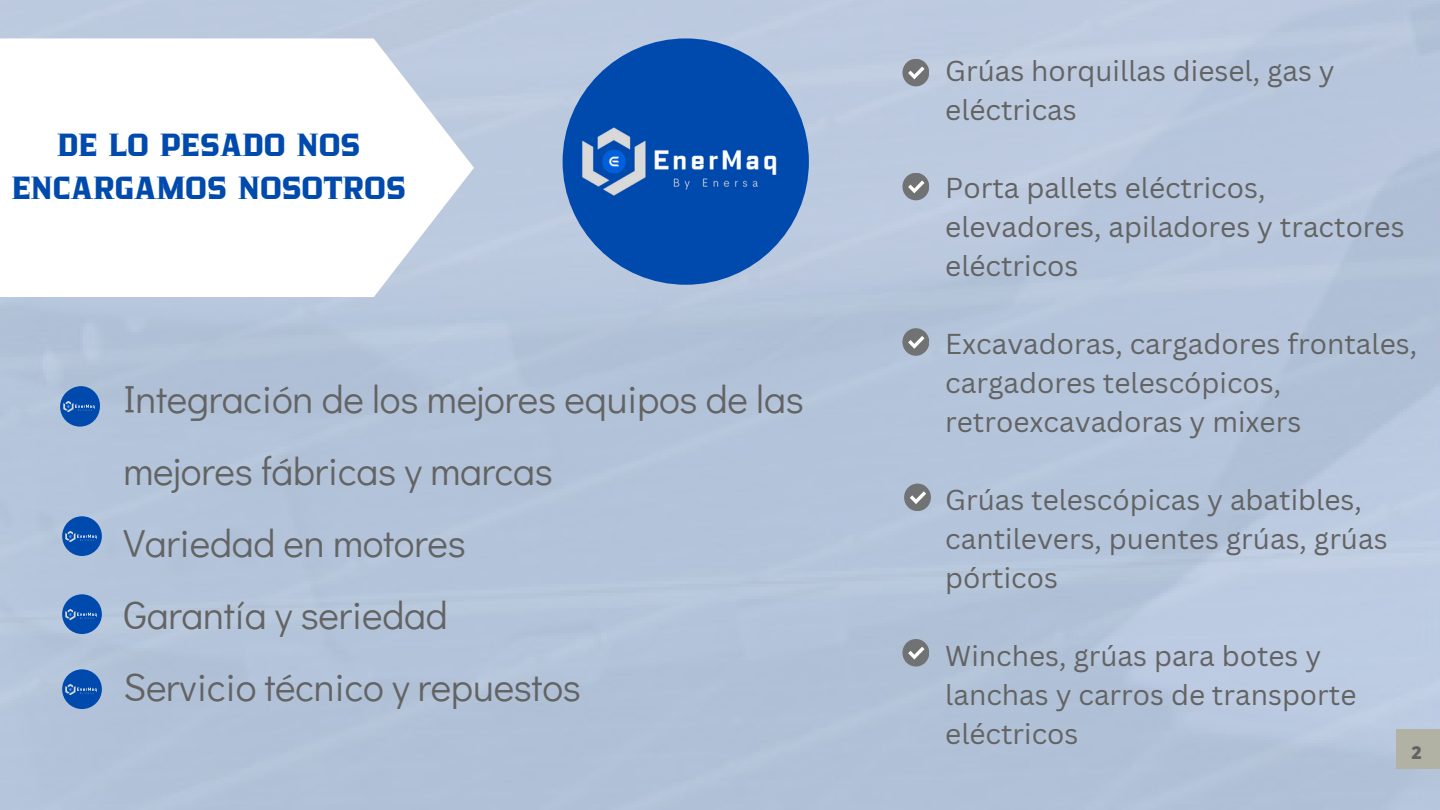
<style>
.page{position:relative;width:1440px;height:810px;background:#fff}
.page>*{position:absolute;margin:0;border:0;box-sizing:border-box;transform-origin:0 0}
.t1{font:39.1px/72px "Didact Gothic";letter-spacing:-.005em;color:#636363}
.t2{font:31.1px/42.8px "Zantiqa 4 F";color:#004aad;text-align:center}
.t3{font:28px/39px "Canva Sans";color:#636363}
.t4{font:800 17.6px "Open Sans";color:#636363}
</style>
<div class="page">
<img style="left:0;top:0;width:1440px;height:810px">
<div style="left:1396px;top:729px;width:44px;height:40px;background:#b2b2a4"></div>
<div style="left:902px;top:328px;width:27px;height:28px;background:#717273;border-radius:50%"></div>
<svg style="left:908px;top:336px;width:17px;height:13px"></svg>
<div style="left:902px;top:639px;width:27px;height:28px;background:#717273;border-radius:50%"></div>
<svg style="left:908px;top:647px;width:17px;height:13px"></svg>
<div style="left:904px;top:484px;width:27px;height:27px;background:#717273;border-radius:50%"></div>
<svg style="left:910px;top:491px;width:16px;height:13px"></svg>
<div style="left:902px;top:59px;width:27px;height:27px;background:#717273;border-radius:50%"></div>
<svg style="left:908px;top:67px;width:17px;height:12px"></svg>
<div style="left:902px;top:173px;width:27px;height:27px;background:#717273;border-radius:50%"></div>
<svg style="left:908px;top:180px;width:17px;height:13px"></svg>
<svg style="left:0;top:38px;width:474px;height:259px"></svg>
<img style="left:563px;top:38px;width:246px;height:247px;border-radius:50%">
<img style="left:62px;top:516px;width:40px;height:40px;border-radius:50%">
<img style="left:62px;top:386px;width:38px;height:38px;border-radius:50%">
<img style="left:62px;top:594px;width:40px;height:40px;border-radius:50%">
<img style="left:62px;top:669px;width:40px;height:40px;border-radius:50%">
<img style="left:60px;top:387px;width:40px;height:40px;border-radius:50%">
<p class="t2" style="left:12px;top:125px;width:396px">DE LO PESADO NOS<br>ENCARGAMOS NOSOTROS</p>
<p class="t1" style="left:123px;top:362px;width:682px">Integración de los mejores equipos de las mejores fábricas y marcas</p>
<p class="t1" style="left:123px;top:506px;width:344px">Variedad en motores</p>
<p class="t1" style="left:123px;top:578px;width:326px">Garantía y seriedad</p>
<p class="t1" style="left:123px;top:650px;width:459px">Servicio técnico y repuestos</p>
<p class="t3" style="left:945px;top:51px;width:391px">Grúas horquillas diesel, gas y eléctricas</p>
<p class="t3" style="left:945px;top:168px;width:461px">Porta pallets eléctricos, elevadores, apiladores y tractores eléctricos</p>
<p class="t3" style="left:945px;top:324px;width:473px">Excavadoras, cargadores frontales, cargadores telescópicos, retroexcavadoras y mixers</p>
<p class="t3" style="left:945px;top:480px;width:444px">Grúas telescópicas y abatibles, cantilevers, puentes grúas, grúas pórticos</p>
<p class="t3" style="left:945px;top:636px;width:413px">Winches, grúas para botes y lanchas y carros de transporte eléctricos</p>
<p class="t4" style="left:1412px;top:740px;width:12px">2</p>
</div>
